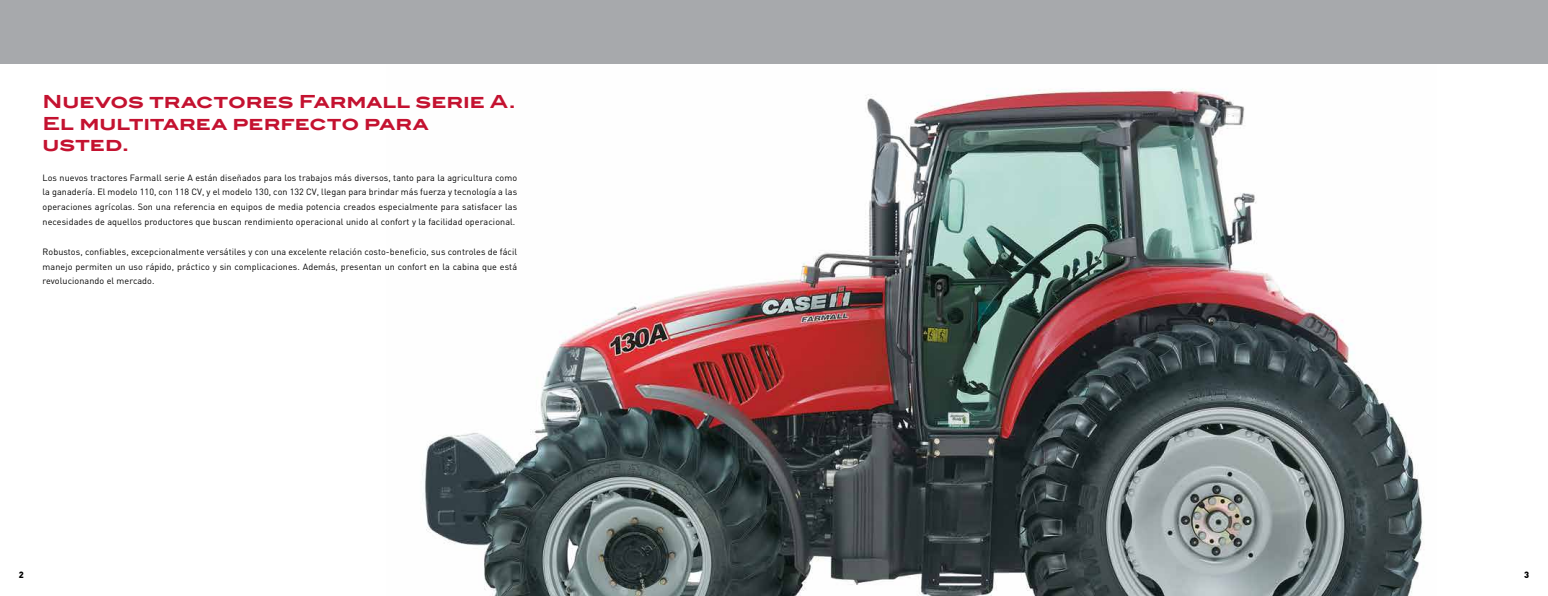
<style>
.page{position:relative;width:1548px;height:596px;background:#fff}
.page>*{position:absolute;margin:0;border:0;box-sizing:border-box;transform-origin:0 0}
.t1{font:700 18px/21.6px "Blair ITC";letter-spacing:-.005em;color:#c41230}
.t2{font:9px/14.8px "DIN";letter-spacing:.01em;color:#000;text-align:justify}
.t3{font:900 9px "DIN";color:#000}
</style>
<div class="page">
<img style="left:422px;top:88px;width:1002px;height:507px">
<div style="left:0;top:0;width:774px;height:64px;background:#a7a9ac"></div>
<div style="left:774px;top:0;width:774px;height:64px;background:#a7a9ac"></div>
<h1 class="t1" style="left:43px;top:91px;width:475px">Nuevos tractores Farmall serie A.<br>El multitarea perfecto para usted.</h1>
<p class="t2" style="left:43px;top:170px;width:476px">Los nuevos tractores Farmall serie A están diseñados para los trabajos más diversos, tanto para la agricultura como la ganadería. El modelo 110, con 118 CV, y el modelo 130, con 132 CV, llegan para brindar más fuerza y tecnología a las operaciones agrícolas. Son una referencia en equipos de media potencia creados especialmente para satisfacer las necesidades de aquellos productores que buscan rendimiento operacional unido al confort y la facilidad operacional.</p>
<p class="t2" style="left:43px;top:244px;width:476px">Robustos, confiables, excepcionalmente versátiles y con una excelente relación costo-beneficio, sus controles de fácil manejo permiten un uso rápido, práctico y sin complicaciones. Además, presentan un confort en la cabina que está revolucionando el mercado.</p>
<p class="t3" style="left:19px;top:568px;width:7px">2</p>
<p class="t3" style="left:1524px;top:568px;width:7px">3</p>
</div>
